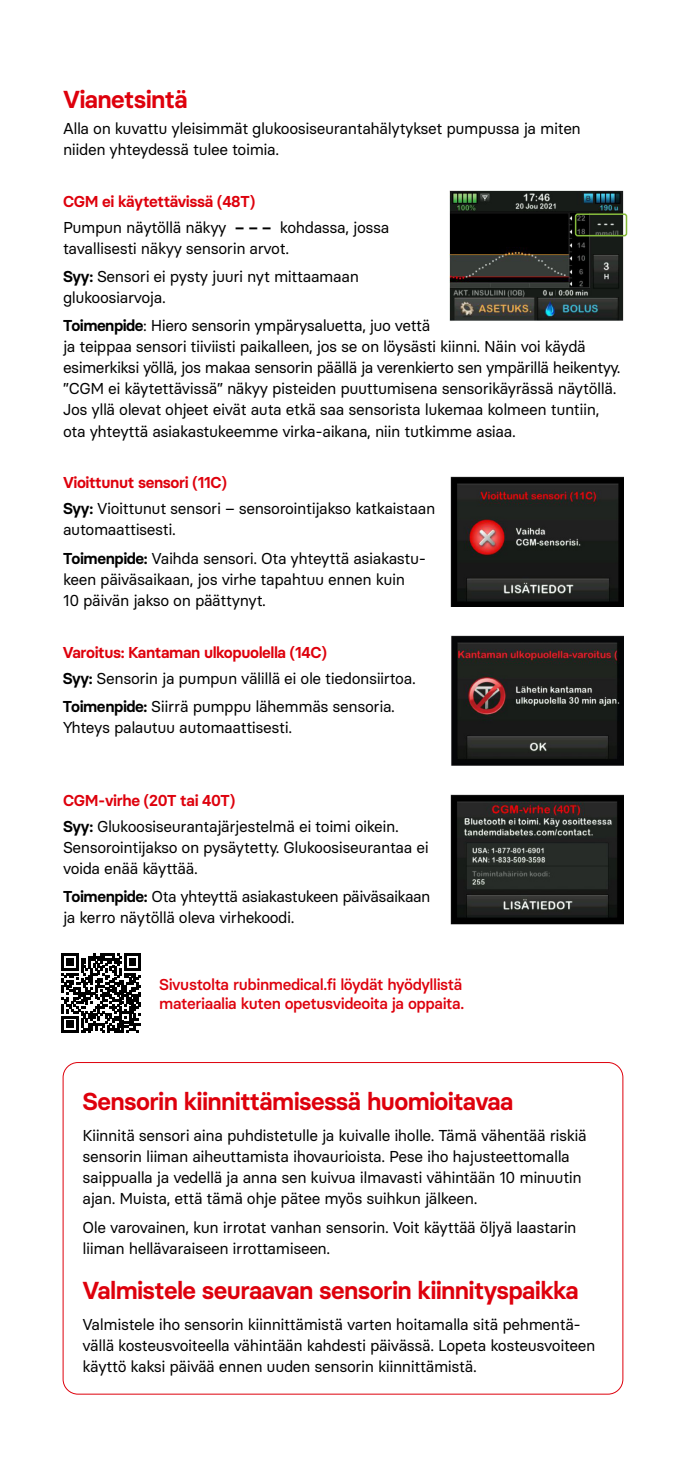
<style>
.page{position:relative;width:685px;height:1474px;background:#fff}
.page>*{position:absolute;margin:0;border:0;box-sizing:border-box;transform-origin:0 0}
.t1{font:600 24.5px "Basier Circle";letter-spacing:-.025em;color:#de000c}
.t2{font:15.75px/21px "Basier Circle";letter-spacing:-.025em;color:#000}
.t3{font:500 15.75px/18.9px "Basier Circle";letter-spacing:-.025em;color:#de000c}
.s1{font-weight:600;color:#de000c}
.s2{font-weight:600}
</style>
<div class="page">
<img style="left:450px;top:477px;width:173px;height:130px">
<img style="left:450px;top:794px;width:173px;height:130px">
<img style="left:449px;top:191px;width:174px;height:130px">
<div style="left:575px;top:213px;width:52px;height:23px;border:2px solid #85ba3c;border-radius:2px"></div>
<img style="left:451px;top:635px;width:172px;height:130px">
<svg style="left:62px;top:953px;width:79px;height:79px"></svg>
<h1 class="t1" style="left:63px;top:84px;width:126px">Vianetsintä</h1>
<p class="t2" style="left:63px;top:117px;width:519px">Alla on kuvattu yleisimmät glukoosiseurantahälytykset pumpussa ja miten niiden yhteydessä tulee toimia.</p>
<p class="t2" style="left:63px;top:188px;width:328px;line-height:25.9px"><span class="s1">CGM ei käytettävissä (48T)<br></span>Pumpun näytöllä näkyy <span class="s2">– – –</span> kohdassa, jossa</p>
<p class="t2" style="left:63px;top:233px;width:297px;line-height:28.5px">tavallisesti näkyy sensorin arvot.<br><span class="s2">Syy:</span> Sensori ei pysty juuri nyt mittaamaan</p>
<p class="t2" style="left:63px;top:283px;width:369px;line-height:28.5px">glukoosiarvoja.<br><span class="s2">Toimenpide</span>: Hiero sensorin ympärysaluetta, juo vettä</p>
<p class="t2" style="left:63px;top:336px;width:559px">ja teippaa sensori tiiviisti paikalleen, jos se on löysästi kiinni. Näin voi käydä esimerkiksi yöllä, jos makaa sensorin päällä ja verenkierto sen ympärillä heikentyy. ”CGM ei käytettävissä” näkyy pisteiden puuttumisena sensorikäyrässä näytöllä.<br>Jos yllä olevat ohjeet eivät auta etkä saa sensorista lukemaa kolmeen tuntiin, ota yhteyttä asiakastukeemme virka-aikana, niin tutkimme asiaa.</p>
<p class="t2" style="left:63px;top:469px;width:374px;line-height:25.9px"><span class="s1">Vioittunut sensori (11C)<br></span><span class="s2">Syy:</span> Vioittunut sensori – sensorointijakso katkaistaan</p>
<p class="t2" style="left:63px;top:515px;width:365px;line-height:28.5px">automaattisesti.<br><span class="s2">Toimenpide:</span> Vaihda sensori. Ota yhteyttä asiakastu-</p>
<p class="t2" style="left:63px;top:568px;width:343px">keen päiväsaikaan, jos virhe tapahtuu ennen kuin<br>10 päivän jakso on päättynyt.</p>
<p class="t2" style="left:63px;top:639px;width:354px;line-height:25.9px"><span class="s1">Varoitus: Kantaman ulkopuolella (14C)<br></span><span class="s2">Syy:</span> Sensorin ja pumpun välillä ei ole tiedonsiirtoa.</p>
<p class="t2" style="left:63px;top:696px;width:334px"><span class="s2">Toimenpide:</span> Siirrä pumppu lähemmäs sensoria.<br>Yhteys palautuu automaattisesti.</p>
<p class="t2" style="left:63px;top:787px;width:337px;line-height:25.9px"><span class="s1">CGM-virhe (20T tai 40T)<br></span><span class="s2">Syy:</span> Glukoosiseurantajärjestelmä ei toimi oikein.</p>
<p class="t2" style="left:63px;top:836px;width:367px">Sensorointijakso on pysäytetty. Glukoosiseurantaa ei voida enää käyttää.</p>
<p class="t2" style="left:63px;top:886px;width:369px"><span class="s2">Toimenpide:</span> Ota yhteyttä asiakastukeen päiväsaikaan ja kerro näytöllä oleva virhekoodi.</p>
<p class="t3" style="left:159px;top:974px;width:306px">Sivustolta rubinmedical.fi löydät hyödyllistä materiaalia kuten opetusvideoita ja oppaita.</p>
<h1 class="t1" style="left:82px;top:1086px;width:432px">Sensorin kiinnittämisessä huomioitavaa</h1>
<p class="t2" style="left:82px;top:1124px;width:505px">Kiinnitä sensori aina puhdistetulle ja kuivalle iholle. Tämä vähentää riskiä sensorin liiman aiheuttamista ihovaurioista. Pese iho hajusteettomalla saippualla ja vedellä ja anna sen kuivua ilmavasti vähintään 10 minuutin ajan. Muista, että tämä ohje pätee myös suihkun jälkeen.</p>
<p class="t2" style="left:82px;top:1216px;width:495px">Ole varovainen, kun irrotat vanhan sensorin. Voit käyttää öljyä laastarin liiman hellävaraiseen irrottamiseen.</p>
<h1 class="t1" style="left:82px;top:1275px;width:498px">Valmistele seuraavan sensorin kiinnityspaikka</h1>
<p class="t2" style="left:82px;top:1313px;width:514px">Valmistele iho sensorin kiinnittämistä varten hoitamalla sitä pehmentä&shy;vällä kosteusvoiteella vähintään kahdesti päivässä. Lopeta kosteusvoiteen käyttö kaksi päivää ennen uuden sensorin kiinnittämistä.</p>
</div>
